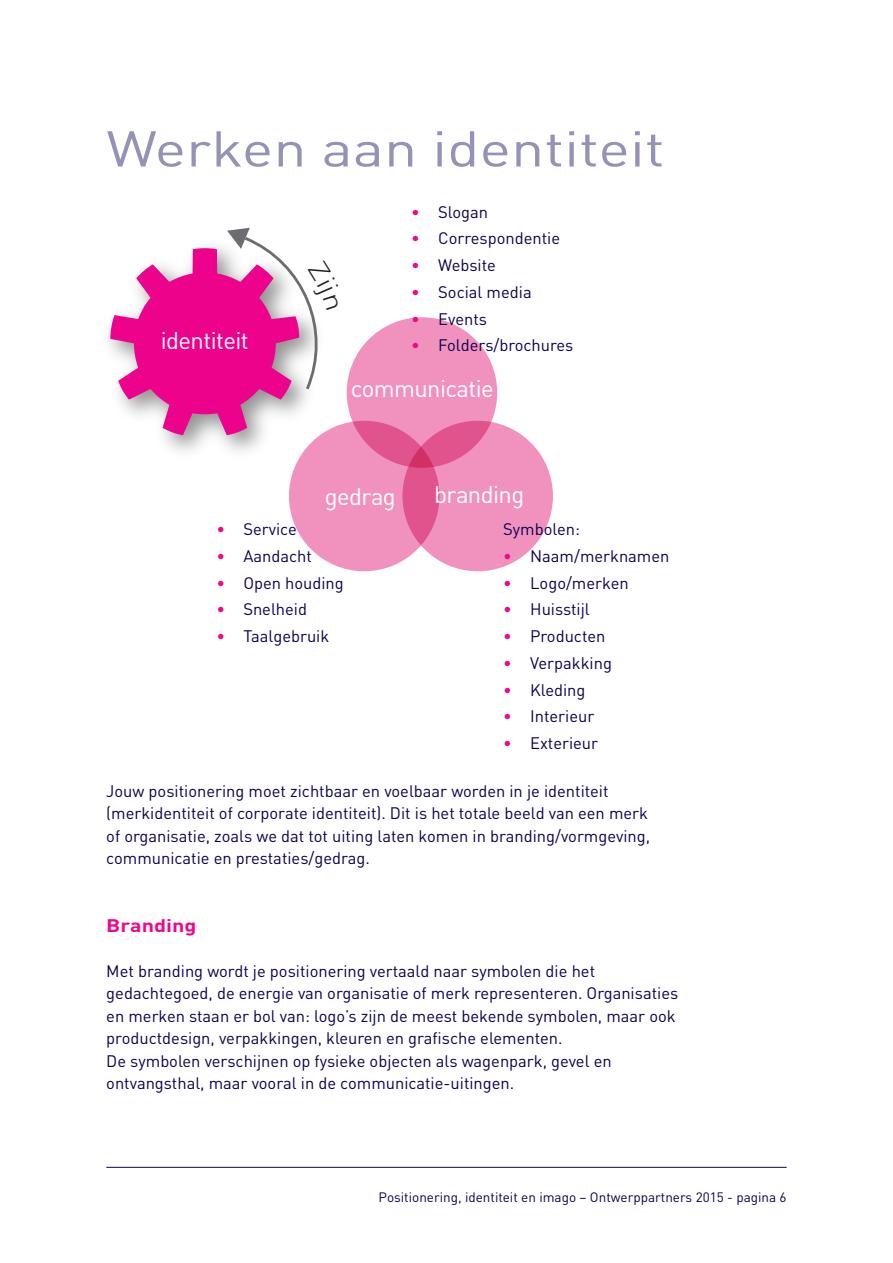
<style>
.page{position:relative;width:893px;height:1263px;background:#fff}
.page>*{position:absolute;margin:0;border:0;box-sizing:border-box;transform-origin:0 0}
.Kop{font:49.5px "DIN";color:#9592b7;scale:1.2 1}
.t1{font:23.85px "DIN";letter-spacing:-.025em;color:#fff}
.Tussenkoje{font:700 18px "DIN";color:#ed088d;scale:1.2 1}
.Normaal{font:16.5px/22.5px "DIN";color:#0a024e}
.t2{font:13.5px "DIN";color:#0a024e}
.s1{color:#ed088d}
</style>
<div class="page">
<hr style="left:106px;top:1167px;width:681px;height:1px;background:#0a024e">
<div style="left:347px;top:317px;width:150px;height:151px;background:#f092bd;border-radius:50%"></div>
<div style="left:289px;top:421px;width:150px;height:150px;background:#f092bd;border-radius:50%"></div>
<svg style="left:402px;top:421px;width:151px;height:150px;background:#ec82b0"></svg>
<img style="left:108px;top:331px;width:212px;height:138px">
<svg style="left:110px;top:228px;width:229px;height:207px"></svg>
<p class="Kop" style="left:106px;top:118px;width:467px">Werken aan identiteit</p>
<p class="t1" style="left:161px;top:326px;width:90px">identiteit</p>
<p class="Normaal" style="left:411px;top:200px;width:78px"><span class="s1">•</span> Slogan</p>
<p class="Normaal" style="left:411px;top:227px;width:150px"><span class="s1">•</span> Correspondentie</p>
<p class="Normaal" style="left:411px;top:254px;width:86px"><span class="s1">•</span> Website</p>
<p class="Normaal" style="left:411px;top:280px;width:122px"><span class="s1">•</span> Social media</p>
<p class="Normaal" style="left:411px;top:307px;width:77px"><span class="s1">•</span> Events</p>
<p class="Normaal" style="left:411px;top:334px;width:164px"><span class="s1">•</span> Folders/brochures</p>
<p class="t1" style="left:351px;top:374px;width:145px">communicatie</p>
<p class="t1" style="left:325px;top:481px;width:73px">gedrag</p>
<p class="t1" style="left:434px;top:479px;width:92px">branding</p>
<p class="Normaal" style="left:216px;top:517px;width:82px"><span class="s1">•</span> Service</p>
<p class="Normaal" style="left:216px;top:544px;width:97px"><span class="s1">•</span> Aandacht</p>
<p class="Normaal" style="left:216px;top:571px;width:129px"><span class="s1">•</span> Open houding</p>
<p class="Normaal" style="left:216px;top:598px;width:92px"><span class="s1">•</span> Snelheid</p>
<p class="Normaal" style="left:216px;top:624px;width:114px"><span class="s1">•</span> Taalgebruik</p>
<p class="Normaal" style="left:503px;top:517px;width:78px">Symbolen:</p>
<p class="Normaal" style="left:503px;top:544px;width:168px"><span class="s1">•</span> Naam/merknamen</p>
<p class="Normaal" style="left:503px;top:571px;width:127px"><span class="s1">•</span> Logo/merken</p>
<p class="Normaal" style="left:503px;top:598px;width:88px"><span class="s1">•</span> Huisstijl</p>
<p class="Normaal" style="left:503px;top:624px;width:104px"><span class="s1">•</span> Producten</p>
<p class="Normaal" style="left:503px;top:651px;width:110px"><span class="s1">•</span> Verpakking</p>
<p class="Normaal" style="left:503px;top:678px;width:84px"><span class="s1">•</span> Kleding</p>
<p class="Normaal" style="left:503px;top:705px;width:93px"><span class="s1">•</span> Interieur</p>
<p class="Normaal" style="left:503px;top:731px;width:96px"><span class="s1">•</span> Exterieur</p>
<p class="Normaal" style="left:106px;top:779px;width:545px">Jouw positionering moet zichtbaar en voelbaar worden in je identiteit (merkidentiteit of corporate identiteit). Dit is het totale beeld van een merk of organisatie, zoals we dat tot uiting laten komen in branding/vormgeving, communicatie en prestaties/gedrag.</p>
<p class="Tussenkoje" style="left:106px;top:913px;width:77px">Branding</p>
<p class="Normaal" style="left:106px;top:959px;width:573px">Met branding wordt je positionering vertaald naar symbolen die het gedachtegoed, de energie van organisatie of merk representeren. Organisaties en merken staan er bol van: logo’s zijn de meest bekende symbolen, maar ook productdesign, verpakkingen, kleuren en grafische elementen.</p>
<p class="Normaal" style="left:106px;top:1049px;width:507px">De symbolen verschijnen op fysieke objecten als wagenpark, gevel en ontvangsthal, maar vooral in de communicatie-uitingen.</p>
<p class="t2" style="left:379px;top:1188px;width:409px">Positionering, identiteit en imago – Ontwerppartners 2015 - pagina 6</p>
</div>
